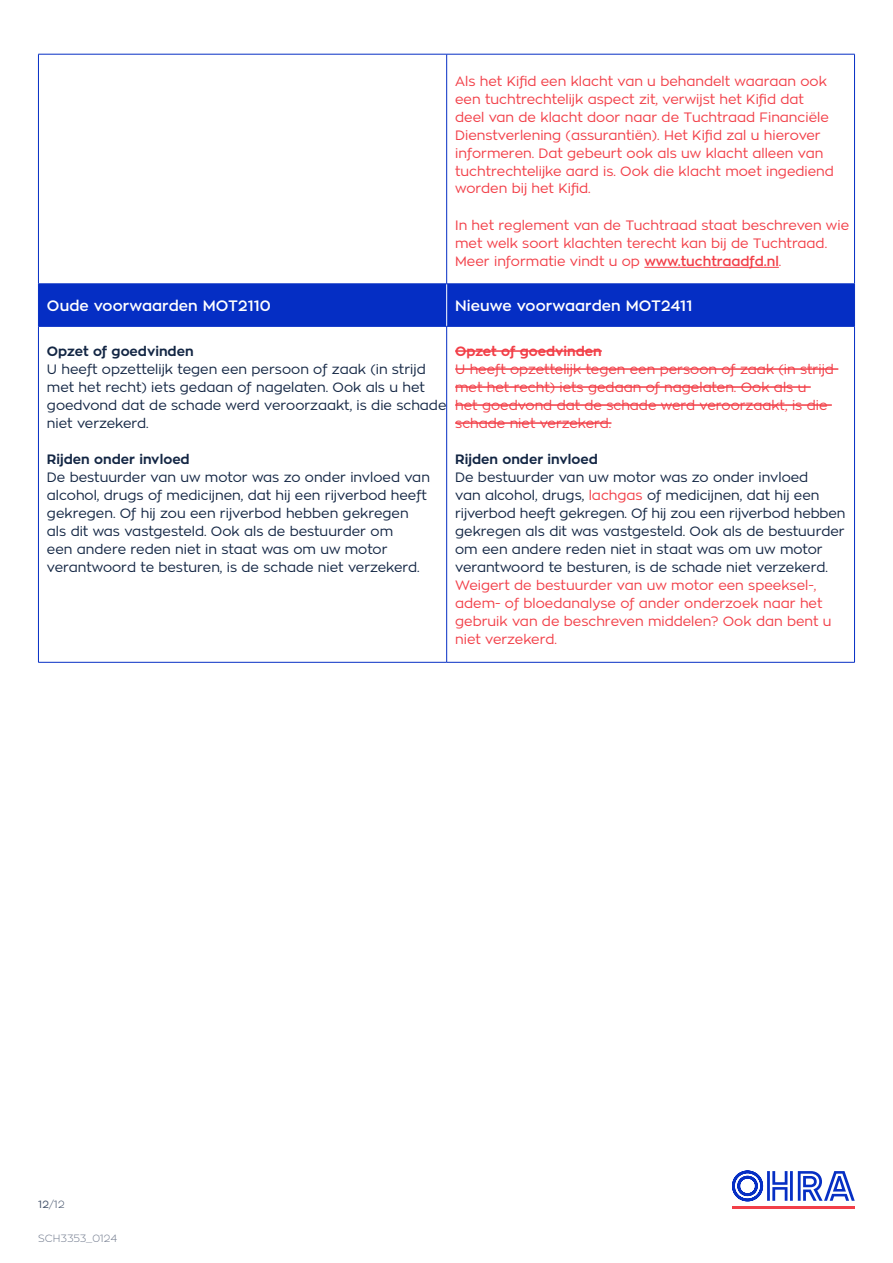
<style>
.page{position:relative;width:893px;height:1263px;background:#fff}
.page>*{position:absolute;margin:0;border:0;box-sizing:border-box;transform-origin:0 0}
.t1{font:600 15px "Zona Pro";letter-spacing:.005em;color:#fff}
.t2{font:13.5px/18px "Zona Pro";color:#f23f48}
.t3{font:13.5px/18px "Zona Pro";color:#132644}
.t4{font:700 13.5px "Zona Pro";color:#132644}
.t5{font:700 13.5px "Zona Pro";color:#f23f48}
.t6{font:300 10.5px "Zona Pro";color:#767f91}
.t7{font:300 10.5px "Zona Pro";color:#425169}
.s1{font-weight:600}
.s2{color:#f23f48}
.s3{font-weight:400}
</style>
<div class="page">
<svg style="left:732px;top:1170px;width:123px;height:31px"></svg>
<hr style="left:733px;top:1206px;width:122px;height:3px;background:#f23f48">
<svg style="left:39px;top:55px;width:815px;height:607px"></svg>
<div style="left:39px;top:285px;width:815px;height:41px;background:#052ec4"></div>
<hr style="left:38px;top:54px;width:1px;height:230px;background:#052ec4">
<hr style="left:446px;top:54px;width:1px;height:230px;background:#052ec4">
<hr style="left:854px;top:54px;width:1px;height:230px;background:#052ec4">
<hr style="left:38px;top:327px;width:1px;height:335px;background:#052ec4">
<hr style="left:446px;top:327px;width:1px;height:335px;background:#052ec4">
<hr style="left:854px;top:327px;width:1px;height:335px;background:#052ec4">
<hr style="left:446px;top:284px;width:1px;height:42px;background:#fff">
<hr style="left:38px;top:54px;width:409px;height:1px;background:#062fc4">
<hr style="left:447px;top:54px;width:408px;height:1px;background:#062fc4">
<hr style="left:38px;top:284px;width:409px;height:1px;background:#062fc4">
<hr style="left:38px;top:284px;width:1px;height:42px;background:#062fc4">
<hr style="left:447px;top:284px;width:408px;height:1px;background:#062fc4">
<hr style="left:854px;top:284px;width:1px;height:42px;background:#062fc4">
<hr style="left:38px;top:326px;width:409px;height:1px;background:#062fc4">
<hr style="left:447px;top:326px;width:408px;height:1px;background:#062fc4">
<hr style="left:38px;top:662px;width:409px;height:1px;background:#062fc4">
<hr style="left:447px;top:662px;width:408px;height:1px;background:#062fc4">
<hr style="left:644px;top:267px;width:135px;height:1px;background:#f23f48">
<hr style="left:455px;top:350px;width:147px;height:2px;background:#f23f48">
<hr style="left:455px;top:368px;width:383px;height:2px;background:#f23f48">
<hr style="left:455px;top:386px;width:356px;height:2px;background:#f23f48">
<hr style="left:455px;top:404px;width:377px;height:2px;background:#f23f48">
<hr style="left:455px;top:422px;width:156px;height:2px;background:#f23f48">
<p class="t2" style="left:455px;top:72px;width:380px">Als het Kifid een klacht van u behandelt waaraan ook een tuchtrechtelijk aspect zit, verwijst het Kifid dat deel van de klacht door naar de Tuchtraad Financiële Dienstverlening (assurantiën). Het Kifid zal u hierover informeren. Dat gebeurt ook als uw klacht alleen van tuchtrechtelijke aard is. Ook die klacht moet ingediend worden bij het Kifid.</p>
<p class="t2" style="left:455px;top:216px;width:395px">In het reglement van de Tuchtraad staat beschreven wie met welk soort klachten terecht kan bij de Tuchtraad.<br>Meer informatie vindt u op <span class="s1">www.tuchtraadfd.nl</span>.</p>
<p class="t1" style="left:47px;top:295px;width:225px">Oude voorwaarden MOT2110</p>
<p class="t1" style="left:455px;top:295px;width:239px">Nieuwe voorwaarden MOT2411</p>
<p class="t4" style="left:47px;top:342px;width:148px">Opzet of goedvinden</p>
<p class="t3" style="left:47px;top:360px;width:401px">U heeft opzettelijk tegen een persoon of zaak (in strijd met het recht) iets gedaan of nagelaten. Ook als u het goedvond dat de schade werd veroorzaakt, is die schade niet verzekerd.</p>
<p class="t4" style="left:47px;top:450px;width:144px">Rijden onder invloed</p>
<p class="t3" style="left:47px;top:468px;width:384px">De bestuurder van uw motor was zo onder invloed van alcohol, drugs of medicijnen, dat hij een rijverbod heeft gekregen. Of hij zou een rijverbod hebben gekregen als dit was vastgesteld. Ook als de bestuurder om<br>een andere reden niet in staat was om uw motor verantwoord te besturen, is de schade niet verzekerd.</p>
<p class="t5" style="left:455px;top:342px;width:148px">Opzet of goedvinden</p>
<p class="t2" style="left:455px;top:360px;width:380px">U heeft opzettelijk tegen een persoon of zaak (in strijd met het recht) iets gedaan of nagelaten. Ook als u<br>het goedvond dat de schade werd veroorzaakt, is die schade niet verzekerd.</p>
<p class="t4" style="left:455px;top:450px;width:144px">Rijden onder invloed</p>
<p class="t3" style="left:455px;top:468px;width:392px">De bestuurder van uw motor was zo onder invloed<br>van alcohol, drugs, <span class="s2">lachgas</span> of medicijnen, dat hij een rijverbod heeft gekregen. Of hij zou een rijverbod hebben gekregen als dit was vastgesteld. Ook als de bestuurder om een andere reden niet in staat was om uw motor verantwoord te besturen, is de schade niet verzekerd.</p>
<p class="t2" style="left:455px;top:576px;width:378px">Weigert de bestuurder van uw motor een speeksel-, adem- of bloedanalyse of ander onderzoek naar het gebruik van de beschreven middelen? Ook dan bent u niet verzekerd.</p>
<p class="t7" style="left:38px;top:1197px;width:28px"><span class="s3">12</span>/12</p>
<p class="t6" style="left:38px;top:1231px;width:80px">SCH3353_0124</p>
</div>
